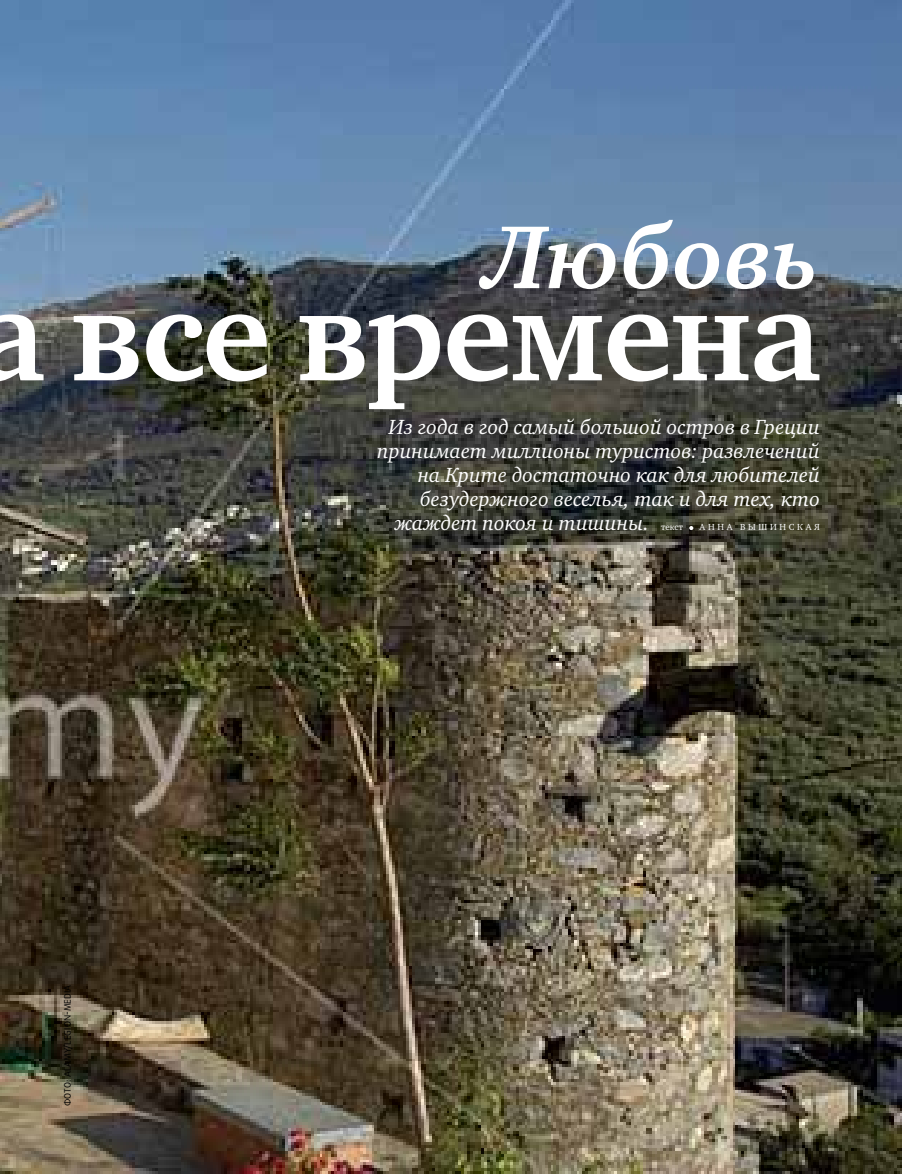
<style>
.page{position:relative;width:902px;height:1174px;background:#fff}
.page>*{position:absolute;margin:0;border:0;box-sizing:border-box;transform-origin:0 0}
.t1{font:700 132px "Charter ITCOSC";letter-spacing:-.02em;color:#fff}
.t2{font:italic 700 91.5px "Charter ITCOSC";letter-spacing:.01em;color:#fff}
.t3{font:italic 21px "Charter ITCOSC";color:#fff}
.t4{font:9px "Daxline Pro";letter-spacing:.01em;color:#000}
.t5{font:9px "Charter ITCOSC";letter-spacing:.3em;color:#fff}
</style>
<div class="page">
<img style="left:0;top:0;width:901px;height:1173px">
<svg style="left:689px;top:526px;width:4px;height:4px"></svg>
<h2 class="t2" style="left:484px;top:207px;width:335px">Любовь</h2>
<h1 class="t1" style="left:-26px;top:263px;width:848px">а все времена</h1>
<p class="t4" style="left:61px;top:1106px;width:123px;rotate:-90deg">фото: alamy/legion-media</p>
<p class="t3" style="left:389px;top:415px;width:432px">Из года в год самый большой остров в Греции</p>
<p class="t3" style="left:377px;top:439px;width:444px">принимает миллионы туристов: развлечений</p>
<p class="t3" style="left:417px;top:463px;width:403px">на Крите достаточно как для любителей</p>
<p class="t3" style="left:420px;top:487px;width:401px">безудержного веселья, так и для тех, кто</p>
<p class="t3" style="left:394px;top:511px;width:256px">жаждет покоя и тишины.</p>
<p class="t5" style="left:661px;top:522px;width:23px">текст</p>
<p class="t5" style="left:699px;top:522px;width:121px">Анна вышинска я</p>
</div>
